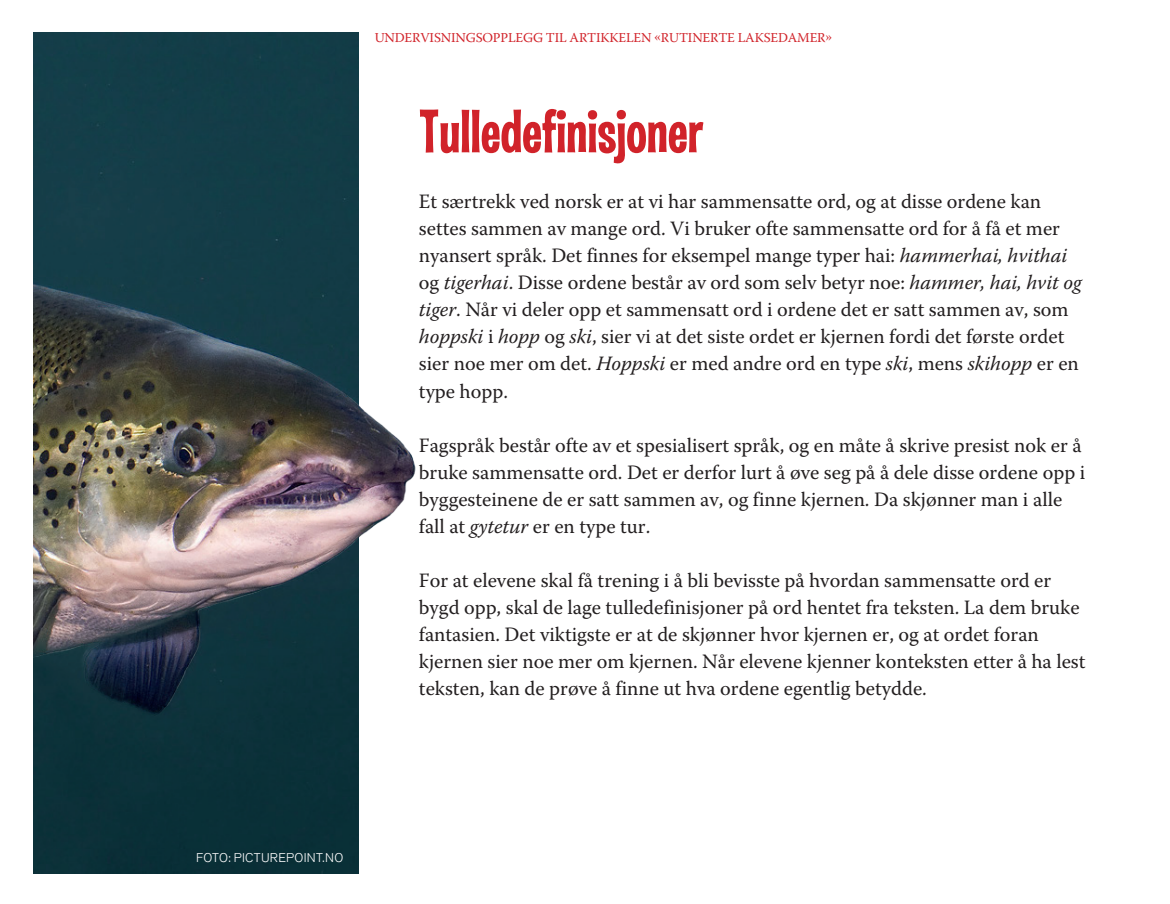
<style>
.page{position:relative;width:1170px;height:904px;background:#fff}
.page>*{position:absolute;margin:0;border:0;box-sizing:border-box;transform-origin:0 0}
.t1{font:62.4px "Las Vegas OT Jackpot";letter-spacing:-.005em;color:#d1232a}
.t2{font:20.4px/27px "Warnock Pro";color:#231f20}
.t3{font:13.6px "Warnock Pro";letter-spacing:-.01em;color:#d1232a}
.t4{font:300 12.6px "Akzidenz Grotesk BQ";letter-spacing:.025em;color:#fff}
.s1{font-style:italic}
</style>
<div class="page">
<img style="left:33px;top:33px;width:383px;height:841px">
<p class="t3" style="left:375px;top:29px;width:459px">UNDERVISNINGSOPPLEGG TIL ARTIKKELEN «RUTINERTE LAKSEDAMER»</p>
<h1 class="t1" style="left:419px;top:97px;width:286px">Tulledefinisjoner</h1>
<p class="t2" style="left:419px;top:187px;width:664px">Et særtrekk ved norsk er at vi har sammensatte ord, og at disse ordene kan settes sammen av mange ord. Vi bruker ofte sammensatte ord for å få et mer nyansert språk. Det finnes for eksempel mange typer hai: <span class="s1">hammerhai, hvithai </span>og <span class="s1">tigerhai</span>. Disse ordene består av ord som selv betyr noe: <span class="s1">hammer, hai, hvit og tiger</span>. Når vi deler opp et sammensatt ord i ordene det er satt sammen av, som <span class="s1">hoppski</span> i <span class="s1">hopp</span> og <span class="s1">ski</span>, sier vi at det siste ordet er kjernen fordi det første ordet sier noe mer om det. <span class="s1">Hoppski</span> er med andre ord en type <span class="s1">ski</span>, mens <span class="s1">skihopp</span> er en type hopp.</p>
<p class="t2" style="left:419px;top:431px;width:668px">Fagspråk består ofte av et spesialisert språk, og en måte å skrive presist nok er å bruke sammensatte ord. Det er derfor lurt å øve seg på å dele disse ordene opp i byggesteinene de er satt sammen av, og finne kjernen. Da skjønner man i alle fall at <span class="s1">gytetur</span> er en type tur.</p>
<p class="t2" style="left:419px;top:566px;width:668px">For at elevene skal få trening i å bli bevisste på hvordan sammensatte ord er bygd opp, skal de lage tulledefinisjoner på ord hentet fra teksten. La dem bruke fantasien. Det viktigste er at de skjønner hvor kjernen er, og at ordet foran kjernen sier noe mer om kjernen. Når elevene kjenner konteksten etter å ha lest teksten, kan de prøve å finne ut hva ordene egentlig betydde.</p>
<p class="t4" style="left:196px;top:850px;width:149px">FOTO: PICTUREPOINT.NO</p>
</div>
